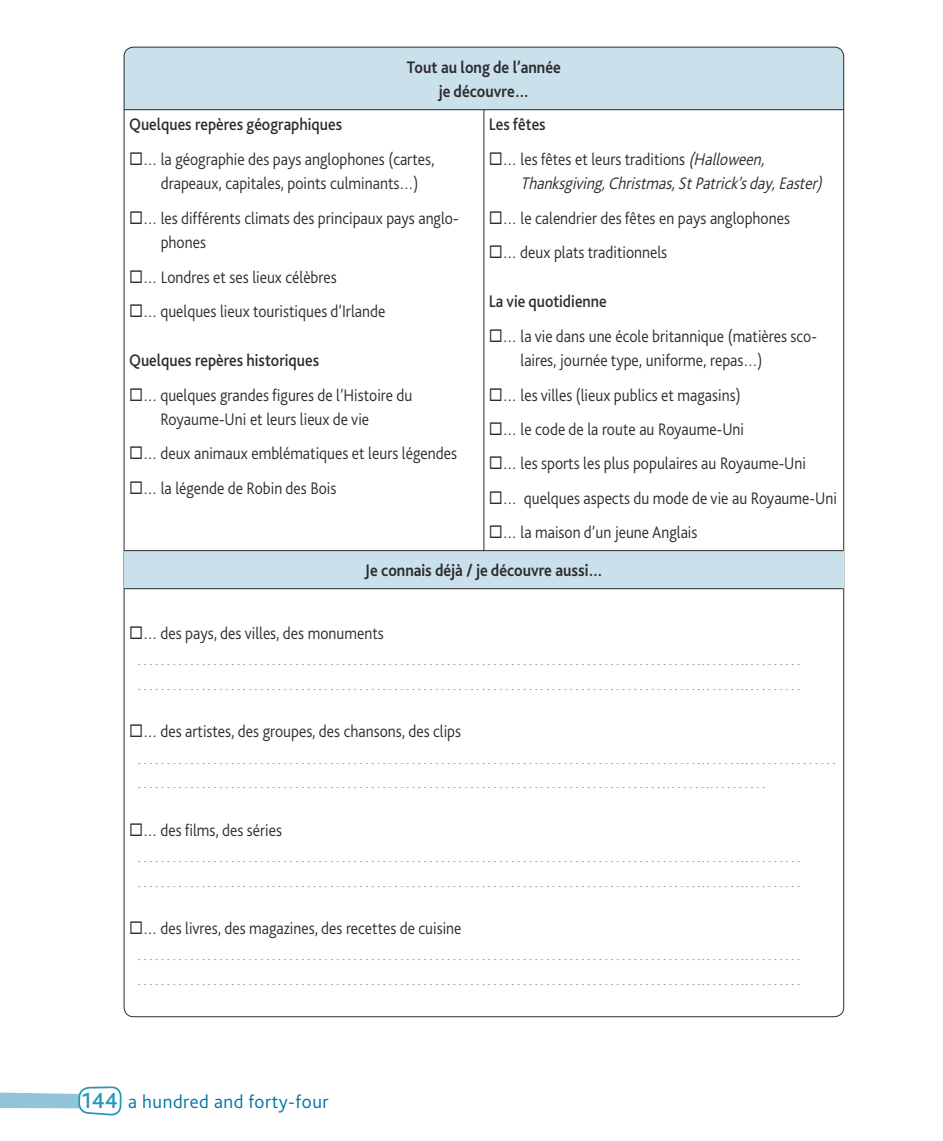
<style>
.page{position:relative;width:943px;height:1141px;background:#fff}
.page>*{position:absolute;margin:0;border:0;box-sizing:border-box;transform-origin:0 0}
.t1{font:500 22.75px "Bliss 2";color:#2697bc}
.t2{font:300 19.25px "Bliss 2";letter-spacing:.025em;color:#0074a1}
.t3{font:300 17.5px/34.5px "Bliss 2";color:#2d2c2e;scale:.9 1}
.t4{font:700 17.5px/24.5px "Bliss 2";color:#2d2c2e;text-align:center;scale:.9 1}
.t5{font:4.38px "Adobe Garamond Pro";color:#2d2c2e;scale:4 1}
.s1{font-weight:500}
.s2{font-style:italic}
</style>
<div class="page">
<svg style="left:0;top:1086px;width:122px;height:30px"></svg>
<div style="left:124px;top:47px;width:719px;height:62px;background:#cae1ec"></div>
<div style="left:124px;top:551px;width:719px;height:38px;background:#cae1ec"></div>
<hr style="left:124px;top:109px;width:719px;height:1px;background:#2d2c2e">
<hr style="left:483px;top:110px;width:1px;height:440px;background:#2d2c2e">
<hr style="left:124px;top:550px;width:719px;height:1px;background:#2d2c2e">
<hr style="left:124px;top:588px;width:360px;height:1px;background:#2d2c2e">
<hr style="left:484px;top:588px;width:359px;height:1px;background:#2d2c2e">
<p class="t4" style="left:407px;top:56px;width:173px">Tout au long de l’année je découvre…</p>
<p class="t3" style="left:143px;top:109px;width:325px;text-indent:-14px"><span class="s1">Quelques repères géographiques<br></span>… la géographie des pays anglophones (cartes,</p>
<p class="t3" style="left:143px;top:168px;width:352px;text-indent:18px">drapeaux, capitales, points culminants…)<br>… les différents climats des principaux pays anglo-</p>
<p class="t3" style="left:143px;top:227px;width:271px;text-indent:18px">phones<br>… Londres et ses lieux célèbres<br>… quelques lieux touristiques d’Irlande</p>
<p class="t3" style="left:143px;top:345px;width:301px;text-indent:-14px"><span class="s1">Quelques repères historiques<br></span>… quelques grandes figures de l’Histoire du</p>
<p class="t3" style="left:143px;top:404px;width:350px;text-indent:17px">Royaume-Uni et leurs lieux de vie<br>… deux animaux emblématiques et leurs légendes … la légende de Robin des Bois</p>
<p class="t3" style="left:503px;top:109px;width:296px;text-indent:-14px"><span class="s1">Les fêtes<br></span>… les fêtes et leurs traditions <span class="s2">(Halloween,</span></p>
<p class="t3" style="left:503px;top:168px;width:359px;text-indent:18px"><span class="s2">Thanksgiving,Christmas,StPatrick ’sday,Easter) </span>… le calendrier des fêtes en pays anglophones<br>… deux plats traditionnels</p>
<p class="t3" style="left:503px;top:286px;width:350px;text-indent:-14px"><span class="s1">La vie quotidienne<br></span>… la vie dans une école britannique (matières sco-</p>
<p class="t3" style="left:503px;top:345px;width:372px;text-indent:18px">laires, journée type, uniforme, repas…)<br>… les villes (lieux publics et magasins)<br>… le code de la route au Royaume-Uni<br>… les sports les plus populaires au Royaume-Uni<br>… quelques aspects du mode de vie au Royaume-Uni … la maison d’un jeune Anglais</p>
<p class="t4" style="left:365px;top:560px;width:266px">Je connais déjà / je découvre aussi…</p>
<p class="t3" style="left:143px;top:618px;width:269px">… des pays, des villes, des monuments</p>
<p class="t5" style="left:136px;top:662px;width:168px">……………………………………………………………………………………..……..………</p>
<p class="t5" style="left:136px;top:687px;width:168px">……………………………………………………………………………………..……..………</p>
<p class="t3" style="left:143px;top:716px;width:355px">… des artistes, des groupes, des chansons, des clips</p>
<p class="t5" style="left:136px;top:761px;width:177px">……………………………………………………………………………………..……..……………</p>
<p class="t5" style="left:136px;top:785px;width:159px">………………………………………………………………………………..……..………</p>
<p class="t3" style="left:143px;top:814px;width:156px">… des films, des séries</p>
<p class="t5" style="left:136px;top:859px;width:168px">……………………………………………………………………………………..……..………</p>
<p class="t5" style="left:136px;top:883px;width:168px">……………………………………………………………………………………..……..………</p>
<p class="t3" style="left:143px;top:913px;width:355px">… des livres, des magazines, des recettes de cuisine</p>
<p class="t5" style="left:136px;top:957px;width:168px">……………………………………………………………………………………..……..………</p>
<p class="t5" style="left:136px;top:982px;width:168px">……………………………………………………………………………………..……..………</p>
<p class="t1" style="left:82px;top:1092px;width:37px">144</p>
<p class="t2" style="left:128px;top:1094px;width:202px">a hundred and forty-four</p>
</div>
